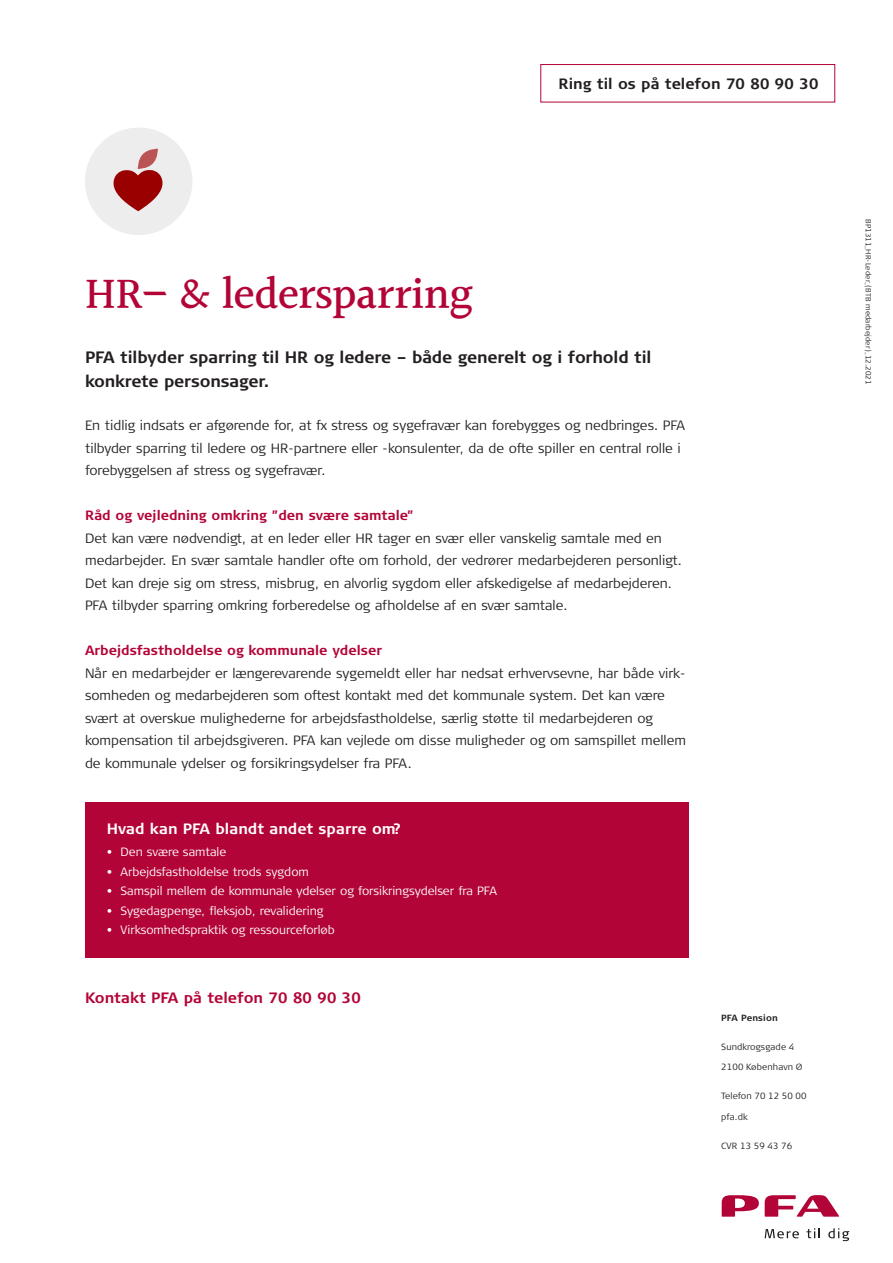
<style>
.page{position:relative;width:893px;height:1263px;background:#fff}
.page>*{position:absolute;margin:0;border:0;box-sizing:border-box;transform-origin:0 0}
.Overskrift_2{font:500 45px "PFA Halant";letter-spacing:-.015em;color:#b30437}
._6_Brød_unet{font:700 16.5px/24px "Signa Column";letter-spacing:-.01em;color:#231f20}
._6_Brød_unet-2{font:700 15px "Signa Column";color:#fff}
._6_Brød_unet-3{font:700 15px "Signa Column";color:#b30437}
._6_Brød_unet-4{font:700 15px "Signa Column";color:#231f20}
._6_Brød{font:300 13.5px/22.5px "Signa Column";color:#231f20}
._6_Brød-2{font:700 13.5px "Signa Column";color:#b30437}
._6_Brød_unet-5{font:300 12px "Signa Column";color:#fff}
._03__Vignet__forside{font:300 9px "Signa Column";letter-spacing:.015em;color:#231f20}
._03__Vignet__forside-2{font:700 9px "Signa Column";letter-spacing:.015em;color:#231f20}
._6_Brød-3{font:300 7.5px "Signa Column";letter-spacing:.01em;color:#231f20}
</style>
<div class="page">
<div style="left:85px;top:803px;width:604px;height:155px;background:#b30437"></div>
<div style="left:540px;top:64px;width:295px;height:38px;border:1px solid #b30437"></div>
<div style="left:85px;top:128px;width:107px;height:107px;background:#ededed;border-radius:50%"></div>
<svg style="left:114px;top:148px;width:48px;height:63px"></svg>
<svg style="left:722px;top:1195px;width:37px;height:22px"></svg>
<svg style="left:765px;top:1195px;width:74px;height:22px"></svg>
<svg style="left:765px;top:1229px;width:34px;height:9px"></svg>
<svg style="left:806px;top:1228px;width:14px;height:10px"></svg>
<svg style="left:828px;top:1228px;width:21px;height:13px"></svg>
<p class="_6_Brød_unet-4" style="left:558px;top:75px;width:262px">Ring til os på telefon 70 80 90 30</p>
<p class="Overskrift_2" style="left:85px;top:263px;width:389px">HR– &amp; ledersparring</p>
<p class="_6_Brød_unet" style="left:85px;top:345px;width:568px">PFA tilbyder sparring til HR og ledere – både generelt og i forhold til konkrete personsager.</p>
<p class="_6_Brød" style="left:85px;top:414px;width:602px">En tidlig indsats er afgørende for, at fx stress og sygefravær kan forebygges og nedbringes. PFA tilbyder sparring til ledere og HR-partnere eller -konsulenter, da de ofte spiller en central rolle i forebyggelsen af stress og sygefravær.</p>
<p class="_6_Brød-2" style="left:85px;top:508px;width:330px">Råd og vejledning omkring ”den svære samtale”</p>
<p class="_6_Brød" style="left:85px;top:527px;width:598px">Det kan være nødvendigt, at en leder eller HR tager en svær eller vanskelig samtale med en medarbejder. En svær samtale handler ofte om forhold, der vedrører medarbejderen personligt.<br>Det kan dreje sig om stress, misbrug, en alvorlig sygdom eller afskedigelse af medarbejderen.<br>PFA tilbyder sparring omkring forberedelse og afholdelse af en svær samtale.</p>
<p class="_6_Brød-2" style="left:85px;top:643px;width:299px">Arbejdsfastholdelse og kommunale ydelser</p>
<p class="_6_Brød" style="left:85px;top:662px;width:602px">Når en medarbejder er længerevarende sygemeldt eller har nedsat erhvervsevne, har både virk&shy;somheden og medarbejderen som oftest kontakt med det kommunale system. Det kan være svært at overskue mulighederne for arbejdsfastholdelse, særlig støtte til medarbejderen og kompensation til arbejdsgiveren. PFA kan vejlede om disse muligheder og om samspillet mellem de kommunale ydelser og forsikringsydelser fra PFA.</p>
<p class="_6_Brød_unet-2" style="left:107px;top:820px;width:296px">Hvad kan PFA blandt andet sparre om?</p>
<p class="_6_Brød_unet-5" style="left:107px;top:845px;width:121px">• Den svære samtale</p>
<p class="_6_Brød_unet-5" style="left:107px;top:865px;width:203px">• Arbejdsfastholdelse trods sygdom</p>
<p class="_6_Brød_unet-5" style="left:107px;top:884px;width:392px">• Samspil mellem de kommunale ydelser og forsikringsydelser fra PFA</p>
<p class="_6_Brød_unet-5" style="left:107px;top:904px;width:218px">• Sygedagpenge, fleksjob, revalidering</p>
<p class="_6_Brød_unet-5" style="left:107px;top:923px;width:229px">• Virksomhedspraktik og ressourceforløb</p>
<p class="_6_Brød_unet-3" style="left:85px;top:988px;width:278px">Kontakt PFA på telefon 70 80 90 30</p>
<p class="_03__Vignet__forside-2" style="left:721px;top:1012px;width:58px">PFA Pension</p>
<p class="_03__Vignet__forside" style="left:721px;top:1042px;width:74px">Sundkrogsgade 4</p>
<p class="_03__Vignet__forside" style="left:721px;top:1061px;width:83px">2100 København Ø</p>
<p class="_03__Vignet__forside" style="left:721px;top:1091px;width:87px">Telefon 70 12 50 00</p>
<p class="_03__Vignet__forside" style="left:721px;top:1112px;width:28px">pfa.dk</p>
<p class="_03__Vignet__forside" style="left:721px;top:1141px;width:73px">CVR 13 59 43 76</p>
<p class="_6_Brød-3" style="left:873px;top:219px;width:167px;rotate:90deg">BP1311_HR-Leder_(BTB medarbejder)_12.2021</p>
</div>
